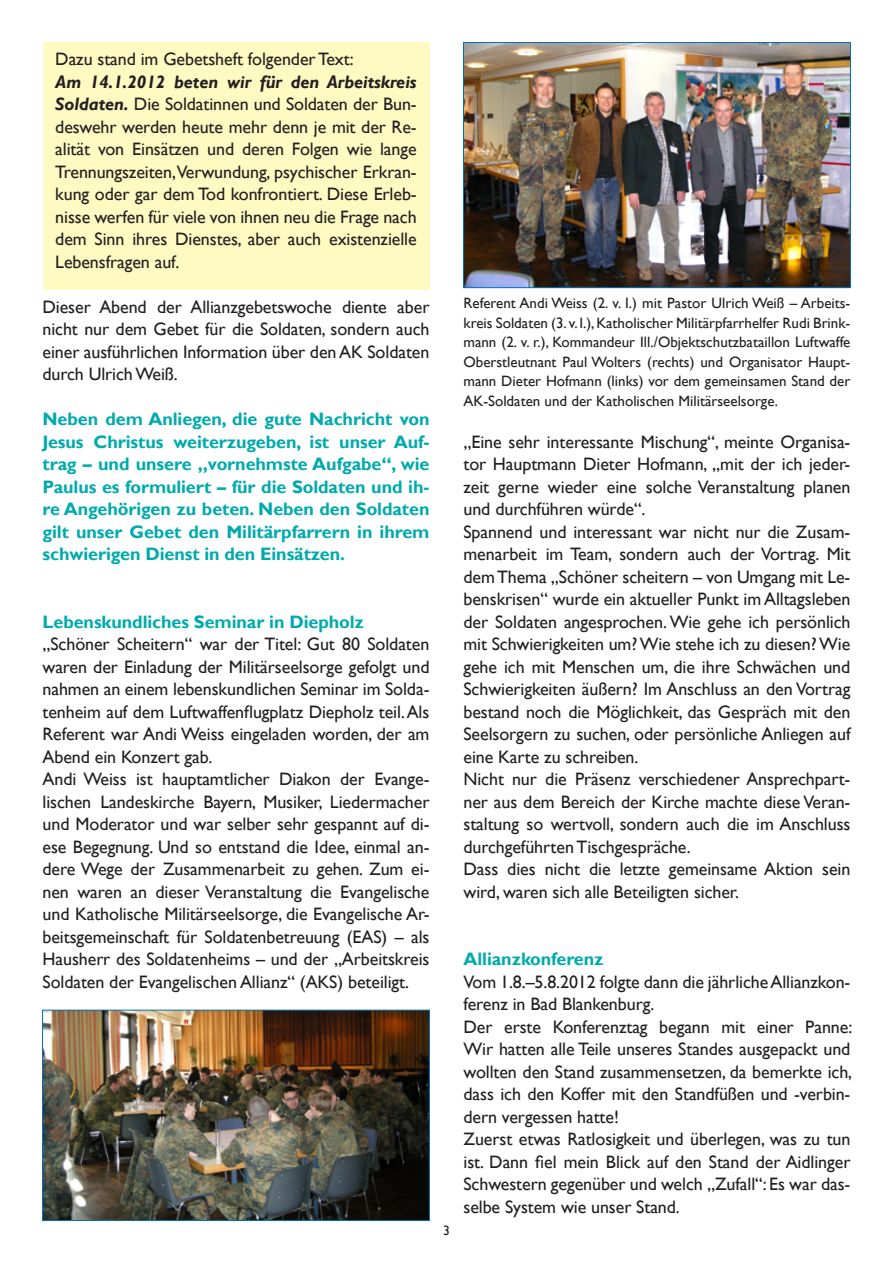
<style>
.page{position:relative;width:893px;height:1263px;background:#fff}
.page>*{position:absolute;margin:0;border:0;box-sizing:border-box;transform-origin:0 0}
.Fließtext{font:18px/22.5px "Gill Sans";letter-spacing:-.005em;color:#231f20;text-align:justify}
.Fließtext-2{font:700 18px/22.5px "Gill Sans";letter-spacing:-.005em;color:#00aaad;text-align:justify}
.BU{font:15px/19.5px "Gill Sans";color:#231f20;text-align:justify}
.t1{font:13.5px "Gill Sans";color:#231f20}
.s1{font-weight:700;font-style:italic}
</style>
<div class="page">
<div style="left:43px;top:43px;width:386px;height:247px;background:#fffac1"></div>
<img style="left:465px;top:44px;width:384px;height:242px">
<div style="left:463px;top:42px;width:388px;height:246px;border:1px solid #0072bc"></div>
<img style="left:44px;top:1012px;width:384px;height:207px">
<div style="left:42px;top:1010px;width:388px;height:211px;border:1px solid #0072bc"></div>
<p class="Fließtext" style="left:55px;top:48px;width:300px">Dazu stand im Gebetsheft folgender Text:</p>
<p class="Fließtext" style="left:55px;top:71px;width:363px"><span class="s1">Am 14.1.2012 beten wir für den Arbeitskreis Soldaten.</span> Die Soldatinnen und Soldaten der Bun&shy;deswehr werden heute mehr denn je mit der Re&shy;alität von Einsätzen und deren Folgen wie lange Trennungszeiten,Verwundung, psychischer Erkran&shy;kung oder gar dem Tod konfrontiert. Diese Erleb&shy;nisse werfen für viele von ihnen neu die Frage nach dem Sinn ihres Dienstes, aber auch existenzielle Lebensfragen auf.</p>
<p class="Fließtext" style="left:43px;top:296px;width:388px">Dieser Abend der Allianzgebetswoche diente aber nicht nur dem Gebet für die Soldaten, sondern auch einer ausführlichen Information über den AK Soldaten durch Ulrich Weiß.</p>
<p class="Fließtext-2" style="left:43px;top:408px;width:388px">Neben dem Anliegen, die gute Nachricht von Jesus Christus weiterzugeben, ist unser Auf&shy;trag – und unsere „vornehmste Aufgabe“, wie Paulus es formuliert – für die Soldaten und ih&shy;re Angehörigen zu beten. Neben den Soldaten gilt unser Gebet den Militärpfarrern in ihrem schwierigen Dienst in den Einsätzen.</p>
<p class="Fließtext-2" style="left:43px;top:611px;width:323px">Lebenskundliches Seminar in Diepholz</p>
<p class="Fließtext" style="left:43px;top:633px;width:389px">„Schöner Scheitern“ war der Titel: Gut 80 Soldaten waren der Einladung der Militärseelsorge gefolgt und nahmen an einem lebenskundlichen Seminar im Solda&shy;tenheim auf dem Luftwaffenflugplatz Diepholz teil. Als Referent war Andi Weiss eingeladen worden, der am Abend ein Konzert gab.</p>
<p class="Fließtext" style="left:43px;top:768px;width:388px">Andi Weiss ist hauptamtlicher Diakon der Evange&shy;lischen Landeskirche Bayern, Musiker, Liedermacher und Moderator und war selber sehr gespannt auf di&shy;ese Begegnung. Und so entstand die Idee, einmal an&shy;dere Wege der Zusammenarbeit zu gehen. Zum ei&shy;nen waren an dieser Veranstaltung die Evangelische und Katholische Militärseelsorge, die Evangelische Ar&shy;beitsgemeinschaft für Soldatenbetreuung (EAS) – als Hausherr des Soldatenheims – und der „Arbeitskreis Soldaten der Evangelischen Allianz“ (AKS) beteiligt.</p>
<p class="t1" style="left:443px;top:1223px;width:8px">3</p>
<p class="BU" style="left:463px;top:294px;width:388px">Referent Andi Weiss (2. v. I.) mit Pastor Ulrich Weiß – Arbeits&shy;kreis Soldaten (3. v. I.), Katholischer Militärpfarrhelfer Rudi Brink&shy;mann (2. v. r.), Kommandeur Ill./Objektschutzbataillon Luftwaffe Oberstleutnant Paul Wolters (rechts) und Organisator Haupt&shy;mann Dieter Hofmann (links) vor dem gemeinsamen Stand der AK-Soldaten und der Katholischen Militärseelsorge.</p>
<p class="Fließtext" style="left:463px;top:431px;width:388px">„Eine sehr interessante Mischung“, meinte Organisa&shy;tor Hauptmann Dieter Hofmann, „mit der ich jeder&shy;zeit gerne wieder eine solche Veranstaltung planen und durchführen würde“.</p>
<p class="Fließtext" style="left:463px;top:521px;width:388px">Spannend und interessant war nicht nur die Zusam&shy;menarbeit im Team, sondern auch der Vortrag. Mit dem Thema „Schöner scheitern – von Umgang mit Le&shy;benskrisen“ wurde ein aktueller Punkt im Alltagsleben der Soldaten angesprochen. Wie gehe ich persönlich mit Schwierigkeiten um? Wie stehe ich zu diesen? Wie gehe ich mit Menschen um, die ihre Schwächen und Schwierigkeiten äußern? Im Anschluss an den Vortrag bestand noch die Möglichkeit, das Gespräch mit den Seelsorgern zu suchen, oder persönliche Anliegen auf eine Karte zu schreiben.</p>
<p class="Fließtext" style="left:463px;top:768px;width:388px">Nicht nur die Präsenz verschiedener Ansprechpart&shy;ner aus dem Bereich der Kirche machte diese Veran&shy;staltung so wertvoll, sondern auch die im Anschluss durchgeführten Tischgespräche.</p>
<p class="Fließtext" style="left:463px;top:858px;width:388px">Dass dies nicht die letzte gemeinsame Aktion sein wird, waren sich alle Beteiligten sicher.</p>
<p class="Fließtext-2" style="left:463px;top:948px;width:142px">Allianzkonferenz</p>
<p class="Fließtext" style="left:463px;top:971px;width:388px">Vom 1.8.–5.8.2012 folgte dann die jährliche Allianzkon&shy;ferenz in Bad Blankenburg.</p>
<p class="Fließtext" style="left:463px;top:1016px;width:390px">Der erste Konferenztag begann mit einer Panne:<br>Wir hatten alle Teile unseres Standes ausgepackt und wollten den Stand zusammensetzen, da bemerkte ich, dass ich den Koffer mit den Standfüßen und -verbin&shy;dern vergessen hatte!</p>
<p class="Fließtext" style="left:463px;top:1128px;width:388px">Zuerst etwas Ratlosigkeit und überlegen, was zu tun ist. Dann fiel mein Blick auf den Stand der Aidlinger Schwestern gegenüber und welch „Zufall“: Es war das&shy;selbe System wie unser Stand.</p>
</div>
